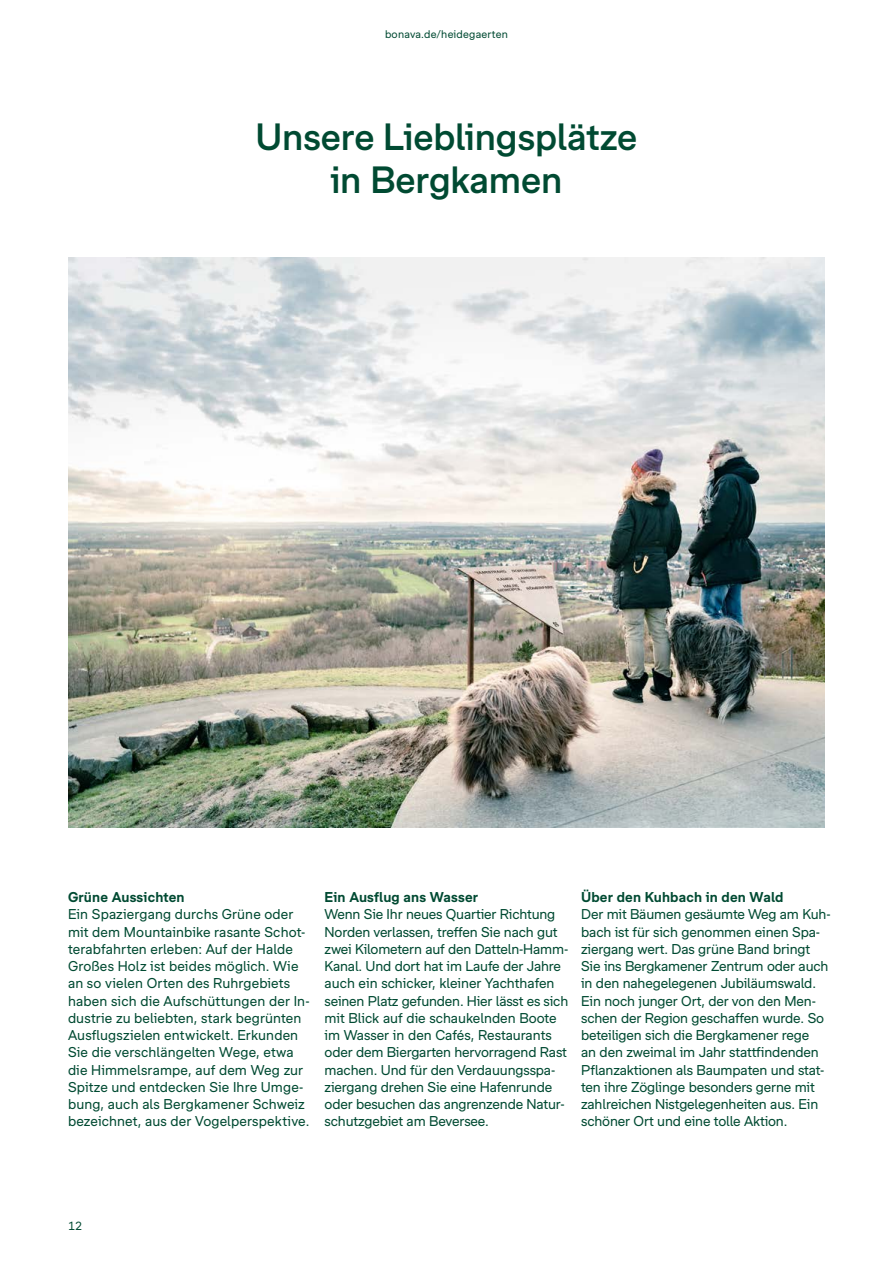
<style>
.page{position:relative;width:893px;height:1263px;background:#fff}
.page>*{position:absolute;margin:0;border:0;box-sizing:border-box;transform-origin:0 0}
.Headline_24pt_medium{font:500 36px/43.2px "Bonava Sans";letter-spacing:-.005em;color:#004a32;text-align:center}
.Text_9pt_regular_lin{font:13.5px/17.2px "Bonava Sans";letter-spacing:-.01em;color:#004a32}
.Text_9pt_regular_lin-2{font:13.5px/17.2px "Bonava Sans";letter-spacing:.01em;color:#004a32}
.Zwischenheadline_9pt{font:700 13.5px "Bonava Sans";letter-spacing:.01em;color:#004a32}
.t1{font:11.25px "Bonava Sans";color:#004a32}
.t2{font:10.5px "Bonava Sans";letter-spacing:.02em;color:#004a32}
</style>
<div class="page">
<img style="left:68px;top:258px;width:757px;height:570px">
<p class="t2" style="left:385px;top:28px;width:124px">bonava.de/heidegaerten</p>
<p class="Headline_24pt_medium" style="left:256px;top:114px;width:383px">Unsere Lieblingsplätze in Bergkamen</p>
<p class="Zwischenheadline_9pt" style="left:68px;top:889px;width:118px">Grüne Aussichten</p>
<p class="Text_9pt_regular_lin-2" style="left:68px;top:905px;width:243px">Ein Spaziergang durchs Grüne oder mit dem Mountainbike rasante Schot&shy;terabfahrten erleben: Auf der Halde Großes Holz ist beides möglich. Wie an so vielen Orten des Ruhrgebiets haben sich die Aufschüttungen der In&shy;dustrie zu beliebten, stark begrünten Ausflugszielen entwickelt. Erkunden Sie die verschlängelten Wege, etwa die Himmelsrampe, auf dem Weg zur Spitze und entdecken Sie Ihre Umge&shy;bung, auch als Bergkamener Schweiz bezeichnet, aus der Vogelperspektive.</p>
<p class="Zwischenheadline_9pt" style="left:325px;top:889px;width:155px">Ein Ausflug ans Wasser</p>
<p class="Text_9pt_regular_lin" style="left:325px;top:905px;width:245px">Wenn Sie Ihr neues Quartier Richtung Norden verlassen, treffen Sie nach gut zwei Kilometern auf den Datteln-Hamm-Kanal. Und dort hat im Laufe der Jahre auch ein schicker, kleiner Yachthafen seinen Platz gefunden. Hier lässt es sich mit Blick auf die schaukelnden Boote im Wasser in den Cafés, Restaurants oder dem Biergarten hervorragend Rast machen. Und für den Verdauungsspa&shy;ziergang drehen Sie eine Hafenrunde oder besuchen das angrenzende Natur&shy;schutzgebiet am Beversee.</p>
<p class="Zwischenheadline_9pt" style="left:581px;top:889px;width:204px">Über den Kuhbach in den Wald</p>
<p class="Text_9pt_regular_lin" style="left:581px;top:905px;width:251px">Der mit Bäumen gesäumte Weg am Kuh&shy;bach ist für sich genommen einen Spa&shy;ziergang wert. Das grüne Band bringt Sie ins Bergkamener Zentrum oder auch in den nahegelegenen Jubiläumswald.<br>Ein noch junger Ort, der von den Men&shy;schen der Region geschaffen wurde. So beteiligen sich die Bergkamener rege<br>an den zweimal im Jahr stattfindenden Pflanzaktionen als Baumpaten und stat&shy;ten ihre Zöglinge besonders gerne mit zahlreichen Nistgelegenheiten aus. Ein schöner Ort und eine tolle Aktion.</p>
<p class="t1" style="left:68px;top:1219px;width:16px">12</p>
</div>
